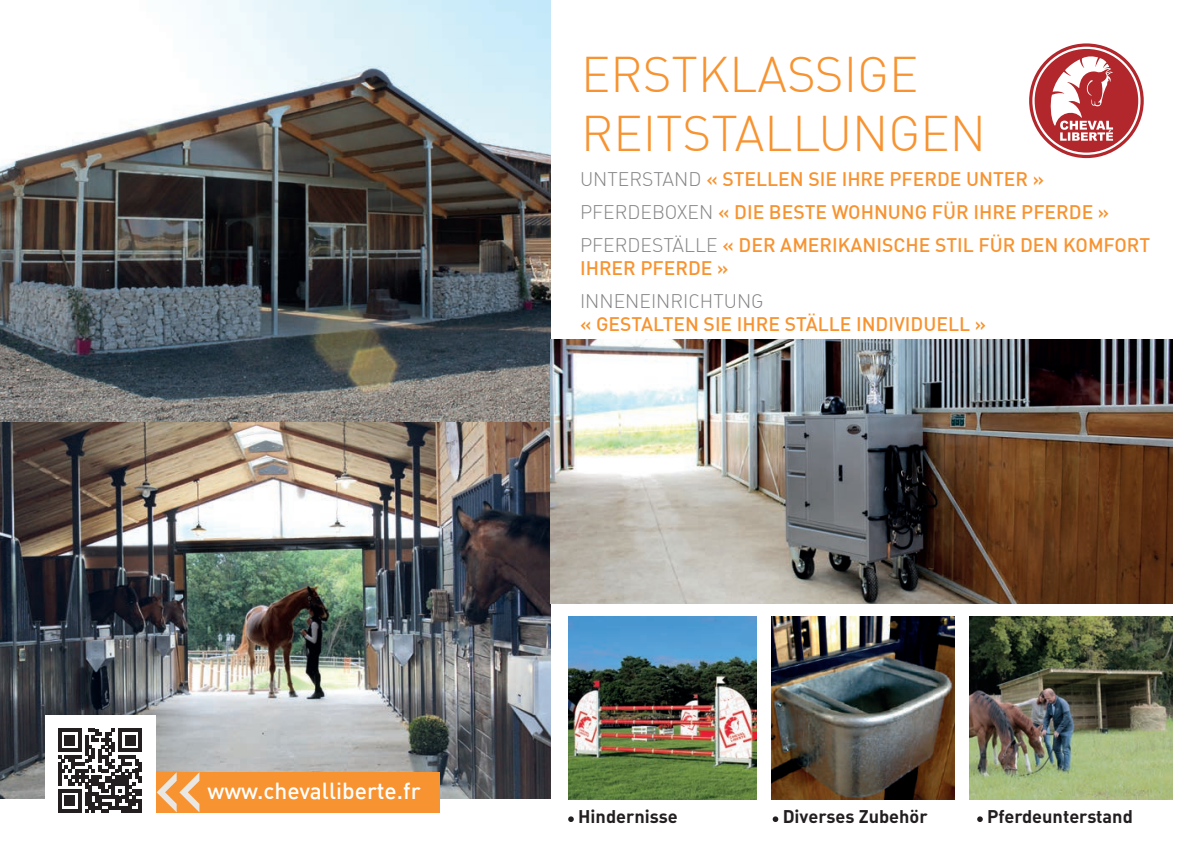
<style>
.page{position:relative;width:1191px;height:844px;background:#fff}
.page>*{position:absolute;margin:0;border:0;box-sizing:border-box;transform-origin:0 0}
.t1{font:300 49px/58.8px "DIN";color:#f79330}
.t2{font:500 22.75px "DIN";color:#fff}
.t3{font:500 19.25px/33.1px "DIN";color:#f79330}
.t4{font:19.25px "DIN Light Alternate";color:#838284}
.t5{font:18.2px "DIN Bold Alternate";color:#231f20}
.s1{font-family:"DIN Light Alternate";font-weight:400;color:#838284}
</style>
<div class="page">
<img style="left:0;top:0;width:551px;height:798px">
<img style="left:568px;top:616px;width:189px;height:182px">
<img style="left:771px;top:616px;width:183px;height:182px">
<img style="left:970px;top:616px;width:202px;height:183px">
<img style="left:551px;top:339px;width:621px;height:264px">
<svg style="left:568px;top:816px;width:6px;height:5px"></svg>
<svg style="left:772px;top:816px;width:6px;height:5px"></svg>
<svg style="left:977px;top:816px;width:5px;height:5px"></svg>
<svg style="left:1029px;top:43px;width:114px;height:115px"></svg>
<div style="left:155px;top:772px;width:285px;height:40px;background:#f79330"></div>
<svg style="left:157px;top:772px;width:42px;height:40px"></svg>
<div style="left:45px;top:715px;width:110px;height:110px;background:#fff"></div>
<svg style="left:58px;top:728px;width:84px;height:84px"></svg>
<h1 class="t1" style="left:581px;top:45px;width:406px">ERSTKLASSIGE<br>REITSTALLUNGEN</h1>
<p class="t3" style="left:580px;top:162px;width:572px"><span class="s1">UNTERSTAND</span> « STELLEN SIE IHRE PFERDE UNTER »<br><span class="s1">PFERDEBOXEN</span> « DIE BESTE WOHNUNG FÜR IHRE PFERDE »<br><span class="s1">PFERDESTÄLLE</span> « DER AMERIKANISCHE STIL FÜR DEN KOMFORT</p>
<p class="t3" style="left:580px;top:251px;width:150px">IHRER PFERDE »</p>
<p class="t4" style="left:580px;top:289px;width:185px">INNENEINRICHTUNG</p>
<p class="t3" style="left:580px;top:307px;width:408px">« GESTALTEN SIE IHRE STÄLLE INDIVIDUELL »</p>
<p class="t2" style="left:207px;top:775px;width:215px">www.chevalliberte.fr</p>
<p class="t5" style="left:578px;top:804px;width:101px">Hindernisse</p>
<p class="t5" style="left:782px;top:804px;width:146px">Diverses Zubehör</p>
<p class="t5" style="left:987px;top:804px;width:147px">Pferdeunterstand</p>
</div>
